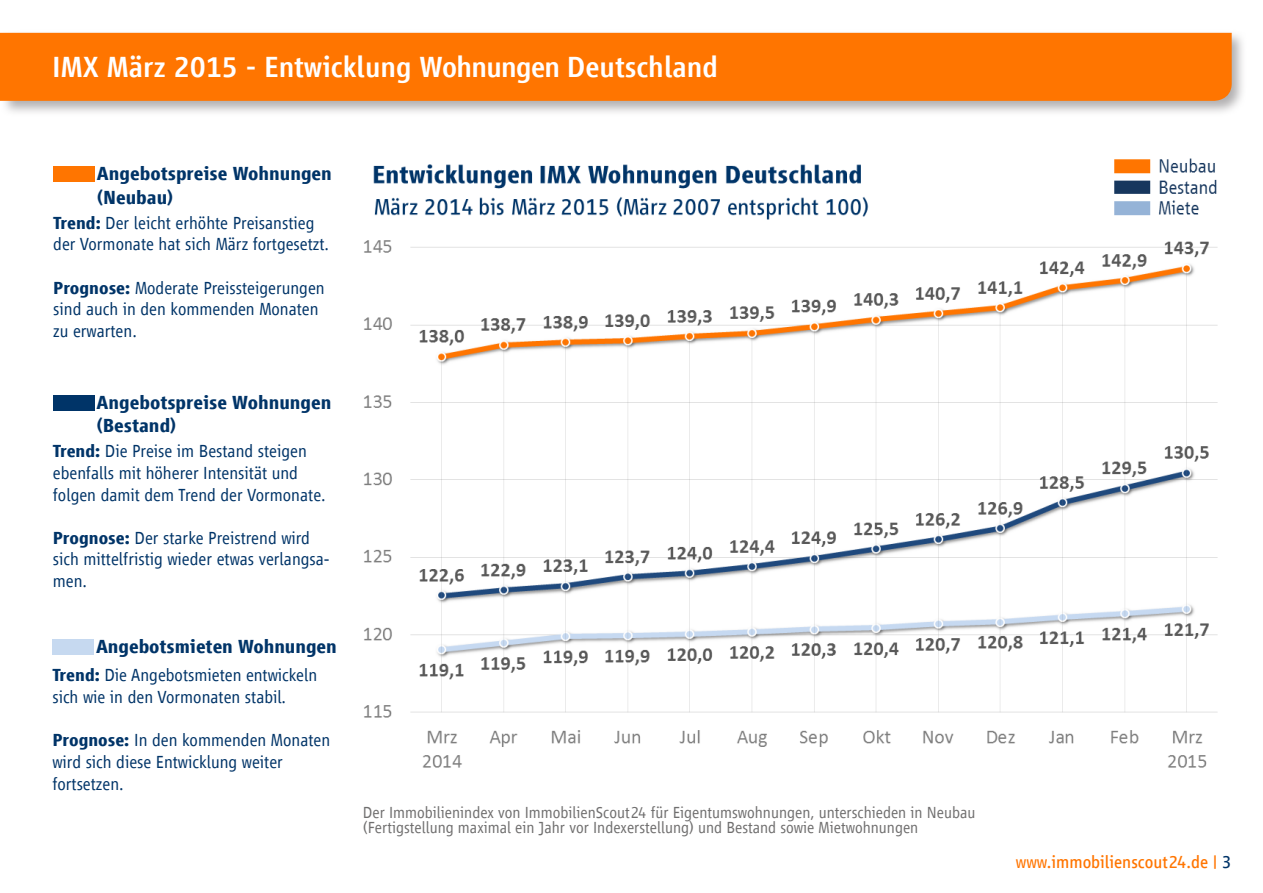
<style>
.page{position:relative;width:1263px;height:893px;background:#fff}
.page>*{position:absolute;margin:0;border:0;box-sizing:border-box;transform-origin:0 0}
.t1{font:500 30px "Scout Vialog";color:#fff}
.t2{font:700 19.5px/23.4px "Scout Vialog";color:#003468}
.t3{font:300 18px/21.6px "Scout Vialog";color:#003468}
.t4{font:18px "Scout Vialog";color:#ff7500}
.t5{font:300 16.5px/15px "Scout Vialog";color:#706f6f}
.s1{font-weight:700}
.s2{color:#003468}
</style>
<div class="page">
<svg style="left:0;top:32px;width:1243px;height:81px"></svg>
<div style="left:0;top:33px;width:1232px;height:68px;background:#ff7500"></div>
<div style="left:53px;top:166px;width:42px;height:16px;background:#ff7500"></div>
<div style="left:53px;top:395px;width:41px;height:16px;background:#003468"></div>
<div style="left:52px;top:639px;width:42px;height:16px;background:#c6d9f0"></div>
<img style="left:364px;top:158px;width:854px;height:610px">
<h1 class="t1" style="left:52px;top:50px;width:667px">IMX März 2015 - Entwicklung Wohnungen Deutschland</h1>
<p class="t2" style="left:97px;top:162px;width:237px">Angebotspreise Wohnungen (Neubau)</p>
<p class="t3" style="left:53px;top:212px;width:277px"><span class="s1">Trend:</span> Der leicht erhöhte Preisanstieg der Vormonate hat sich März fortgesetzt.</p>
<p class="t3" style="left:53px;top:277px;width:273px"><span class="s1">Prognose:</span> Moderate Preissteigerungen sind auch in den kommenden Monaten zu erwarten.</p>
<p class="t2" style="left:96px;top:391px;width:237px">Angebotspreise Wohnungen (Bestand)</p>
<p class="t3" style="left:53px;top:441px;width:274px"><span class="s1">Trend:</span> Die Preise im Bestand steigen ebenfalls mit höherer Intensität und folgen damit dem Trend der Vormonate.</p>
<p class="t3" style="left:53px;top:527px;width:278px"><span class="s1">Prognose:</span> Der starke Preistrend wird sich mittelfristig wieder etwas verlangsa&shy;men.</p>
<p class="t2" style="left:96px;top:635px;width:242px">Angebotsmieten Wohnungen</p>
<p class="t3" style="left:52px;top:665px;width:266px"><span class="s1">Trend:</span> Die Angebotsmieten entwickeln sich wie in den Vormonaten stabil.</p>
<p class="t3" style="left:52px;top:730px;width:279px"><span class="s1">Prognose:</span> In den kommenden Monaten wird sich diese Entwicklung weiter fortsetzen.</p>
<p class="t5" style="left:363px;top:805px;width:614px">Der Immobilienindex von ImmobilienScout24 für Eigentumswohnungen, unterschieden in Neubau (Fertigstellung maximal ein Jahr vor Indexerstellung) und Bestand sowie Mietwohnungen</p>
<p class="t4" style="left:1016px;top:852px;width:217px">www.immobilienscout24.de | <span class="s2">3</span></p>
</div>
